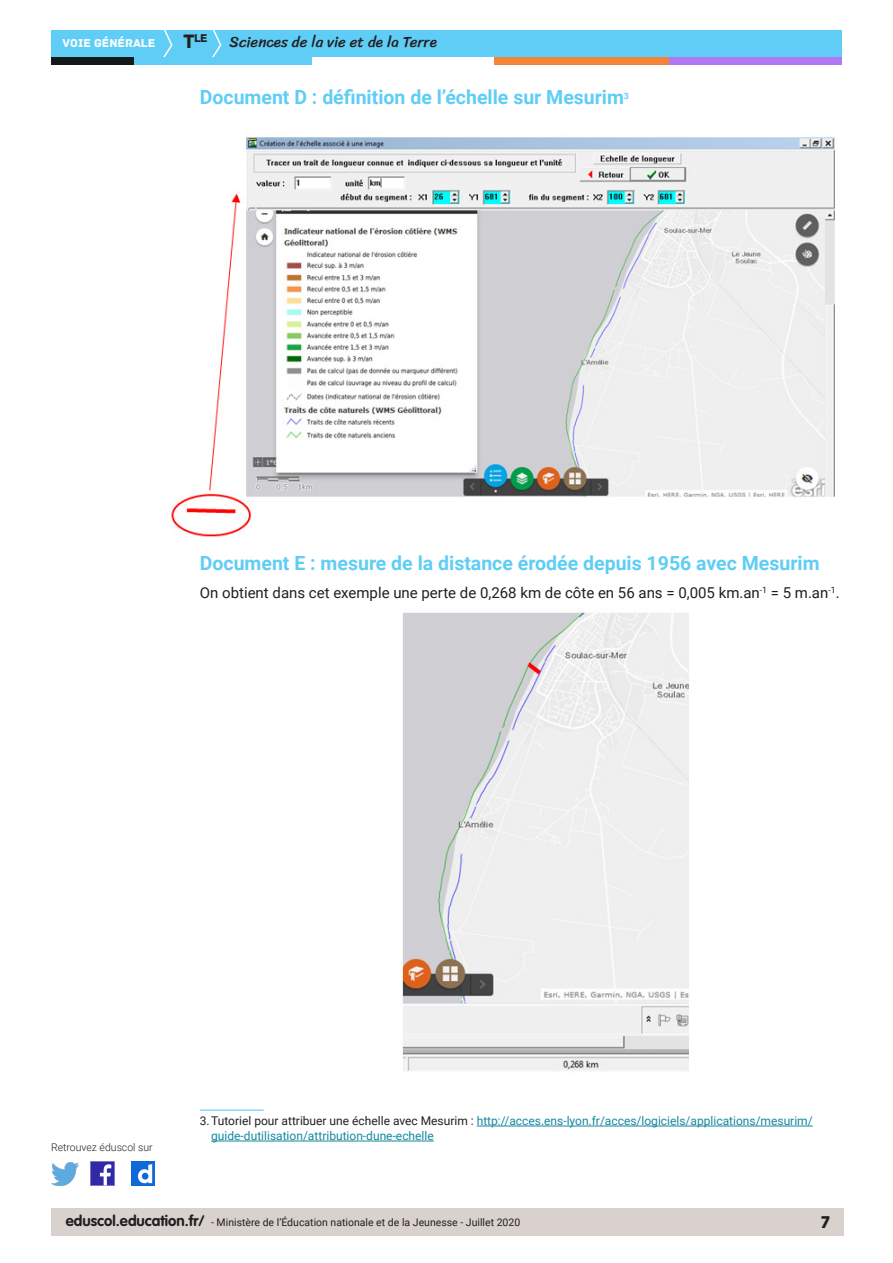
<style>
.page{position:relative;width:893px;height:1263px;background:#fff}
.page>*{position:absolute;margin:0;border:0;box-sizing:border-box;transform-origin:0 0}
._03_titre_2{font:700 19.5px "Roboto";color:#5fcdf5}
.t1{font:18px "Archive";color:#231f20}
.Texte_courant{font:15px "Roboto";color:#231f20}
.t2{font:15px "Sriracha";color:#231f20}
._11_note_bas_de_page{font:12px/15px "Roboto";color:#16879f}
.t3{font:12px "Archive";color:#fff}
.t4{font:11.85px "Archive";color:#231f20}
.t5{font:10.5px "Roboto";color:#231f20}
.t6{font:300 10.5px "Roboto";color:#231f20}
._03_titre_2-2{font:700 8.7px "Roboto";color:#5fcdf5}
.s1{font-size:20.4px}
.s2{color:#231f20}
.s3{font-family:"VAG Rounded Std";font-weight:700;font-size:15px}
</style>
<div class="page">
<div style="left:51px;top:1209px;width:792px;height:27px;background:#d8d1ce"></div>
<div style="left:51px;top:30px;width:791px;height:27px;background:#5fcdf5"></div>
<svg style="left:163px;top:30px;width:10px;height:27px"></svg>
<svg style="left:212px;top:30px;width:10px;height:27px"></svg>
<div style="left:133px;top:57px;width:179px;height:8px;background:#5fcdf5"></div>
<div style="left:51px;top:57px;width:82px;height:8px;background:#141a1c"></div>
<div style="left:667px;top:57px;width:175px;height:8px;background:#b078f2"></div>
<div style="left:494px;top:57px;width:175px;height:8px;background:#f48437"></div>
<img style="left:91px;top:1162px;width:23px;height:23px">
<img style="left:51px;top:1163px;width:28px;height:22px">
<img style="left:132px;top:1162px;width:22px;height:23px">
<img style="left:168px;top:137px;width:667px;height:400px">
<img style="left:402px;top:612px;width:287px;height:460px">
<hr style="left:200px;top:1109px;width:64px;height:2px;background:#5fcdf5">
<hr style="left:477px;top:1126px;width:336px;height:1px;background:#16879f">
<hr style="left:211px;top:1141px;width:223px;height:1px;background:#16879f">
<p class="t4" style="left:183px;top:31px;width:26px"><span class="s1">T</span>le</p>
<p class="t3" style="left:63px;top:36px;width:94px">VOIE GÉNÉRALE</p>
<p class="t2" style="left:230px;top:33px;width:209px">Sciences de la vie et de la Terre</p>
<p class="_03_titre_2" style="left:200px;top:83px;width:426px">Document D : définition de l’échelle sur Mesurim</p>
<p class="_03_titre_2-2" style="left:624px;top:90px;width:7px">3</p>
<p class="_03_titre_2" style="left:200px;top:550px;width:621px">Document E : mesure de la distance érodée depuis 1956 avec Mesurim</p>
<p class="Texte_courant" style="left:200px;top:582px;width:641px">On obtient dans cet exemple une perte de 0,268 km de côte en 56 ans = 0,005 km.an<sup>-1</sup> = 5 m.an<sup>-1</sup>.</p>
<p class="t6" style="left:51px;top:1140px;width:103px">Retrouvez éduscol sur</p>
<p class="_11_note_bas_de_page" style="left:211px;top:1113px;width:603px;text-indent:-11px"><span class="s2">3. Tutoriel pour attribuer une échelle avec Mesurim :</span> http://acces.ens-lyon.fr/acces/logiciels/applications/mesurim/ guide-dutilisation/attribution-dune-echelle</p>
<p class="t5" style="left:66px;top:1215px;width:456px"><span class="s3">eduscol.education.fr/</span> - Ministère de l’Éducation nationale et de la Jeunesse - Juillet 2020</p>
<h2 class="t1" style="left:820px;top:1211px;width:11px">7</h2>
</div>
